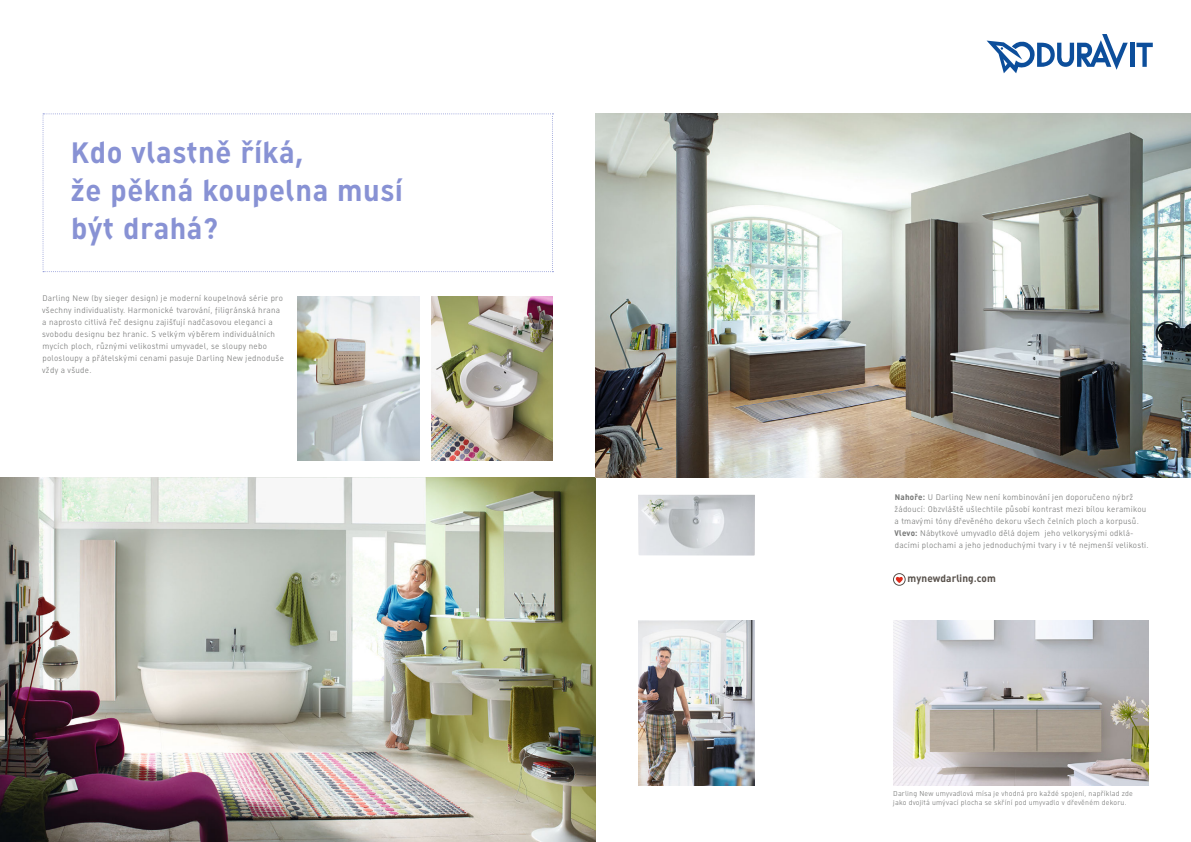
<style>
.page{position:relative;width:1191px;height:842px;background:#fff}
.page>*{position:absolute;margin:0;border:0;box-sizing:border-box;transform-origin:0 0}
.t1{font:29px/38px "Dura CE Bold Proper";letter-spacing:.02em;color:#8892d4}
.t2{font:10px "Dura Bold Proper";letter-spacing:.01em;color:#58514b}
.t3{font:8px/12px "Dura CE Light Proper";letter-spacing:.035em;color:#747574}
.t4{font:7px/9px "Dura CE Light Proper";letter-spacing:.03em;color:#747574}
.s1{font-family:"Dura CE Bold Proper"}
</style>
<div class="page">
<img style="left:431px;top:296px;width:122px;height:165px">
<img style="left:298px;top:296px;width:122px;height:165px">
<img style="left:0;top:478px;width:595px;height:364px">
<svg style="left:42px;top:113px;width:511px;height:160px"></svg>
<div style="left:1129px;top:43px;width:5px;height:24px;background:#0c4e9b"></div>
<svg style="left:1136px;top:43px;width:16px;height:24px"></svg>
<svg style="left:986px;top:34px;width:141px;height:39px"></svg>
<img style="left:595px;top:113px;width:596px;height:365px">
<img style="left:893px;top:621px;width:255px;height:164px">
<img style="left:638px;top:621px;width:116px;height:164px">
<img style="left:638px;top:494px;width:117px;height:61px">
<div style="left:893px;top:573px;width:12px;height:12px;border:1px solid #58514b;border-radius:50%"></div>
<svg style="left:895px;top:577px;width:8px;height:6px"></svg>
<h1 class="t1" style="left:71px;top:137px;width:333px">Kdo vlastně říká,<br>že pěkná koupelna musí být drahá?</h1>
<p class="t3" style="left:42px;top:293px;width:243px">Darling New (by sieger design) je moderní koupelnová série pro všechny individualisty. Harmonické tvarování, filigránská hrana a naprosto citlivá řeč designu zajišťují nadčasovou eleganci a svobodu designu bez hranic. S velkým výběrem individuálních mycích ploch, různými velikostmi umyvadel, se sloupy nebo polosloupy a přátelskými cenami pasuje Darling New jednoduše vždy a všude.</p>
<p class="t3" style="left:894px;top:492px;width:256px"><span class="s1">Nahoře:</span> U Darling New není kombinování jen doporučeno nýbrž žádoucí: Obzvláště ušlechtile působí kontrast mezi bílou keramikou a tmavými tóny dřevěného dekoru všech čelních ploch a korpusů.<br><span class="s1">Vlevo:</span> Nábytkové umyvadlo dělá dojem jeho velkorysými odklá&shy;dacími plochami a jeho jednoduchými tvary i v té nejmenší velikosti.</p>
<p class="t2" style="left:907px;top:573px;width:90px">mynewdarling.com</p>
<p class="t4" style="left:893px;top:789px;width:241px">Darling New umyvadlová mísa je vhodná pro každé spojení, například zde jako dvojitá umývací plocha se skříní pod umyvadlo v dřevěném dekoru.</p>
</div>
